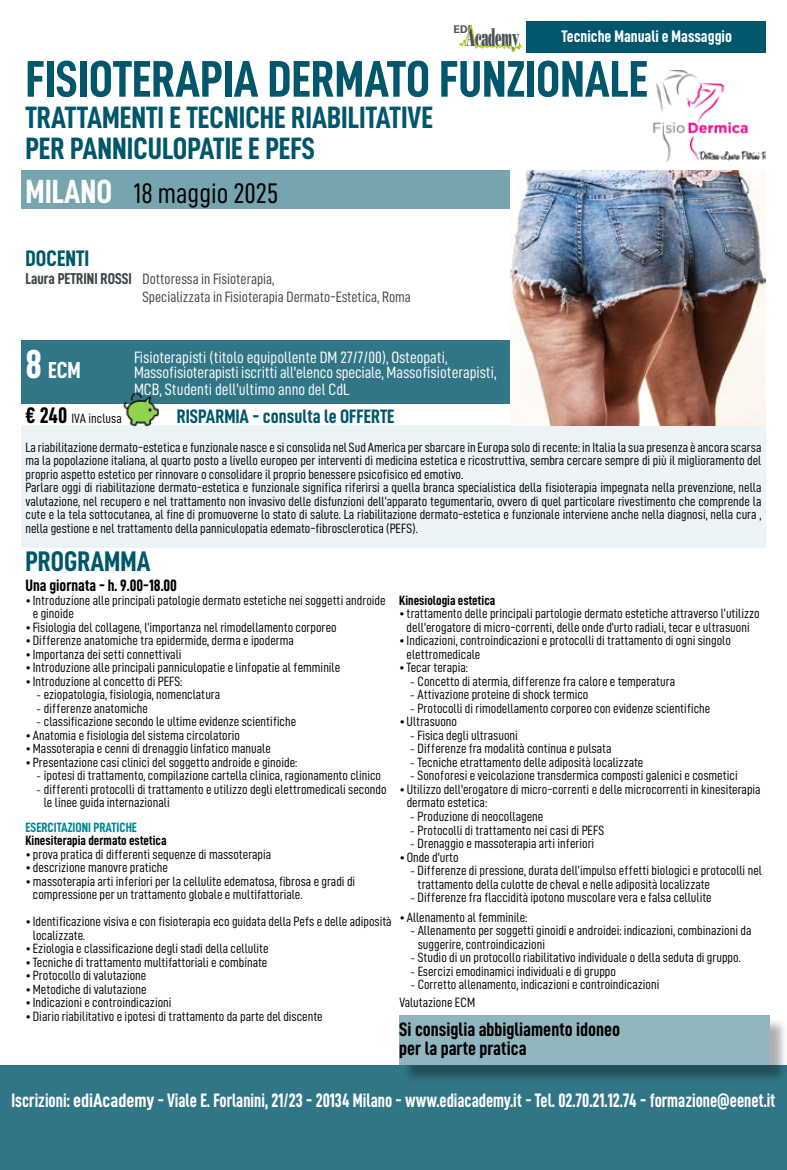
<style>
.page{position:relative;width:787px;height:1170px;background:#fff}
.page>*{position:absolute;margin:0;border:0;box-sizing:border-box;transform-origin:0 0}
.t1{font:51.6px "D DIN Condensed Bold";color:#00566b}
.t2{font:30.9px/30.9px "D DIN Condensed Bold";color:#00566b}
.t3{font:28.35px "D DIN Condensed";color:#000}
.t4{font:28.35px "D DIN Condensed Bold";color:#00566b}
.t5{font:25.35px "Bodoni Std Poster";letter-spacing:-.03em;color:#4a5256;scale:.43 1}
.t6{font:23.25px "D DIN Condensed Bold";color:#fff}
.t7{font:22.5px "D DIN Condensed Bold";color:#00566b}
.t8{font:19.5px "D DIN Condensed Bold";color:#fff;scale:.9 1}
.t9{font:19.5px/19.5px "D DIN Condensed Bold";color:#000}
.t10{font:19.5px "D DIN Condensed Bold";color:#00566b}
.t11{font:16.8px "D DIN Condensed Bold";color:#fff}
.t12{font:16.5px/15px "D DIN Condensed";color:#fff}
.t13{font:16.5px "D DIN Condensed Bold";color:#000}
.t14{font:15px/18px "D DIN Condensed";color:#3d4548}
.t15{font:13.5px/13.5px "D DIN Condensed";color:#000}
.t16{font:13.5px "D DIN Condensed Bold";color:#000}
.t17{font:13.5px "D DIN Condensed Bold";color:#008795}
.t18{font:700 10.65px "Univers LT Std";color:#4a5256}
.s1{font-family:"D DIN Condensed Bold";font-size:33.6px;color:#fff}
.s2{font-family:"D DIN Condensed Bold";font-size:15.75px}
.s3{font-size:40.5px}
.s4{font-family:"D DIN Condensed Bold";font-size:22.5px}
.s5{font-family:"Avenir LT Std";font-weight:300}
</style>
<div class="page">
<div style="left:526px;top:21px;width:239px;height:31px;background:#00566b"></div>
<svg style="left:458px;top:24px;width:64px;height:28px"></svg>
<div style="left:21px;top:340px;width:489px;height:64px;background:#317687"></div>
<div style="left:0;top:1064px;width:787px;height:105px;background:#317687"></div>
<div style="left:21px;top:170px;width:489px;height:38px;background:#76a4af"></div>
<div style="left:21px;top:425px;width:744px;height:123px;background:#ecf3f7"></div>
<img style="left:510px;top:170px;width:255px;height:255px">
<div style="left:402px;top:1017px;width:385px;height:66px;background:#000;opacity:.75"></div>
<div style="left:399px;top:1014px;width:370px;height:50px;background:#92b6bf"></div>
<img style="left:653px;top:70px;width:112px;height:92px">
<img style="left:123px;top:392px;width:37px;height:35px">
<p class="t18" style="left:453px;top:23px;width:19px">EDI</p>
<h3 class="t5" style="left:466px;top:21px;width:126px">Academy</h3>
<p class="t11" style="left:561px;top:27px;width:172px">Tecniche Manuali e Massaggio</p>
<h1 class="t1" style="left:26px;top:51px;width:624px">FISIOTERAPIA DERMATO FUNZIONALE</h1>
<h2 class="t2" style="left:26px;top:101px;width:409px">TRATTAMENTI E TECNICHE RIABILITATIVE<br>PER PANNICULOPATIE E PEFS</h2>
<h3 class="t3" style="left:26px;top:178px;width:254px"><span class="s1">MILANO</span> 18 maggio 2025</h3>
<h3 class="t7" style="left:26px;top:245px;width:65px">DOCENTI</h3>
<p class="t14" style="left:143px;top:269px;width:270px;text-indent:-117px"><span class="s2">Laura PETRINI ROSSI</span> Dottoressa in Fisioterapia,<br>Specializzata in Fisioterapia Dermato-Estetica, Roma</p>
<h3 class="t6" style="left:26px;top:357px;width:57px"><span class="s3">8</span> ECM</h3>
<p class="t12" style="left:134px;top:350px;width:364px">Fisioterapisti (titolo equipollente DM 27/7/00), Osteopati,<br>Massofisioterapisti iscritti all'elenco speciale, Massofisioterapisti,</p>
<p class="t12" style="left:134px;top:381px;width:217px">MCB, Studenti dell’ultimo anno del CdL</p>
<p class="t15" style="left:26px;top:411px;width:98px"><span class="s4">€ 240</span> IVA inclusa</p>
<h3 class="t10" style="left:177px;top:405px;width:219px">RISPARMIA - consulta le OFFERTE</h3>
<p class="t15" style="left:26px;top:440px;width:737px">La riabilitazione dermato-estetica e funzionale nasce e si consolida nel Sud America per sbarcare in Europa solo di recente: in Italia la sua presenza è ancora scarsa ma la popolazione italiana, al quarto posto a livello europeo per interventi di medicina estetica e ricostruttiva, sembra cercare sempre di più il miglioramento del proprio aspetto estetico per rinnovare o consolidare il proprio benessere psicofisico ed emotivo.<br>Parlare oggi di riabilitazione dermato-estetica e funzionale significa riferirsi a quella branca specialistica della fisioterapia impegnata nella prevenzione, nella valutazione, nel recupero e nel trattamento non invasivo delle disfunzioni dell’apparato tegumentario, ovvero di quel particolare rivestimento che comprende la cute e la tela sottocutanea, al fine di promuoverne lo stato di salute. La riabilitazione dermato-estetica e funzionale interviene anche nella diagnosi, nella cura , nella gestione e nel trattamento della panniculopatia edemato-fibrosclerotica (PEFS).</p>
<h3 class="t4" style="left:26px;top:546px;width:126px">PROGRAMMA</h3>
<p class="t13" style="left:26px;top:576px;width:153px">Una giornata - h. 9.00-18.00</p>
<p class="t15" style="left:33px;top:593px;width:354px;text-indent:-7px">• Introduzione alle principali patologie dermato estetiche nei soggetti androide e ginoide</p>
<p class="t15" style="left:26px;top:620px;width:313px">• Fisiologia del collagene, l’importanza nel rimodellamento corporeo</p>
<p class="t15" style="left:26px;top:633px;width:270px">• Differenze anatomiche tra epidermide, derma e ipoderma</p>
<p class="t15" style="left:26px;top:647px;width:157px">• Importanza dei setti connettivali</p>
<p class="t15" style="left:26px;top:660px;width:316px">• Introduzione alle principali panniculopatie e linfopatie al femminile</p>
<p class="t15" style="left:26px;top:674px;width:158px">• Introduzione al concetto di PEFS:</p>
<p class="t15" style="left:36px;top:687px;width:185px"><span class="s5">-</span> eziopatologia, fisiologia, nomenclatura</p>
<p class="t15" style="left:36px;top:701px;width:113px"><span class="s5">-</span> differenze anatomiche</p>
<p class="t15" style="left:36px;top:714px;width:261px"><span class="s5">-</span> classificazione secondo le ultime evidenze scientifiche</p>
<p class="t15" style="left:26px;top:728px;width:216px">• Anatomia e fisiologia del sistema circolatorio</p>
<p class="t15" style="left:26px;top:741px;width:247px">•Massoterapia e cenni di drenaggio linfatico manuale</p>
<p class="t15" style="left:26px;top:755px;width:273px">• Presentazione casi clinici del soggetto androide e ginoide:</p>
<p class="t15" style="left:37px;top:768px;width:346px"><span class="s5">-</span> ipotesi di trattamento, compilazione cartella clinica, ragionamento clinico</p>
<p class="t15" style="left:44px;top:782px;width:344px;text-indent:-7px"><span class="s5">-</span> differenti protocolli di trattamento e utilizzo degli elettromedicali secondo le linee guida internazionali</p>
<p class="t17" style="left:26px;top:819px;width:113px">ESERCITAZIONI PRATICHE</p>
<p class="t16" style="left:26px;top:832px;width:142px">Kinesiterapia dermato estetica</p>
<p class="t15" style="left:26px;top:846px;width:247px">• prova pratica di differenti sequenze di massoterapia</p>
<p class="t15" style="left:26px;top:860px;width:144px">• descrizione manovre pratiche</p>
<p class="t15" style="left:33px;top:873px;width:324px;text-indent:-7px">•massoterapia arti inferiori per la cellulite edematosa, fibrosa e gradi di compressione per un trattamento globale e multifattoriale.</p>
<p class="t15" style="left:33px;top:914px;width:360px;text-indent:-7px">• Identificazione visiva e con fisioterapia eco guidata della Pefs e delle adiposità localizzate.</p>
<p class="t15" style="left:26px;top:941px;width:245px">• Eziologia e classificazione degli stadi della cellulite</p>
<p class="t15" style="left:26px;top:954px;width:243px">• Tecniche di trattamento multifattoriali e combinate</p>
<p class="t15" style="left:26px;top:968px;width:122px">• Protocollo di valutazione</p>
<p class="t15" style="left:26px;top:981px;width:122px">•Metodiche di valutazione</p>
<p class="t15" style="left:26px;top:995px;width:147px">• Indicazioni e controindicazioni</p>
<p class="t15" style="left:26px;top:1008px;width:299px">• Diario riabilitativo e ipotesi di trattamento da parte del discente</p>
<p class="t16" style="left:399px;top:592px;width:97px">Kinesiologia estetica</p>
<p class="t15" style="left:399px;top:606px;width:362px;text-align:center">• trattamento delle principali partologie dermato estetiche attraverso l’utilizzo dell'erogatore di micro-correnti, delle onde d’urto radiali, tecar e ultrasuoni</p>
<p class="t15" style="left:406px;top:633px;width:326px;text-indent:-7px">• Indicazioni, controindicazioni e protocolli di trattamento di ogni singolo elettromedicale</p>
<p class="t15" style="left:399px;top:660px;width:70px">• Tecar terapia:</p>
<p class="t15" style="left:410px;top:674px;width:266px"><span class="s5">-</span> Concetto di atermia, differenze fra calore e temperatura</p>
<p class="t15" style="left:410px;top:687px;width:180px"><span class="s5">-</span> Attivazione proteine di shock termico</p>
<p class="t15" style="left:410px;top:701px;width:301px"><span class="s5">-</span> Protocolli di rimodellamento corporeo con evidenze scientifiche</p>
<p class="t15" style="left:399px;top:714px;width:59px">• Ultrasuono</p>
<p class="t15" style="left:410px;top:728px;width:109px"><span class="s5">-</span> Fisica degli ultrasuoni</p>
<p class="t15" style="left:410px;top:741px;width:203px"><span class="s5">-</span> Differenze fra modalità continua e pulsata</p>
<p class="t15" style="left:410px;top:755px;width:235px"><span class="s5">-</span> Tecniche etrattamento delle adiposità localizzate</p>
<p class="t15" style="left:410px;top:768px;width:329px"><span class="s5">-</span> Sonoforesi e veicolazione transdermica composti galenici e cosmetici</p>
<p class="t15" style="left:406px;top:782px;width:355px;text-indent:-7px">•Utilizzo dell'erogatore di micro-correnti e delle microcorrenti in kinesiterapia dermato estetica:</p>
<p class="t15" style="left:410px;top:809px;width:134px"><span class="s5">-</span> Produzione di neocollagene</p>
<p class="t15" style="left:410px;top:822px;width:195px"><span class="s5">-</span> Protocolli di trattamento nei casi di PEFS</p>
<p class="t15" style="left:410px;top:836px;width:185px"><span class="s5">-</span> Drenaggio e massoterapia arti inferiori</p>
<p class="t15" style="left:399px;top:849px;width:61px">• Onde d'urto</p>
<p class="t15" style="left:417px;top:863px;width:346px;text-indent:-7px"><span class="s5">-</span> Differenze di pressione, durata dell’impulso effetti biologici e protocolli nel trattamento della culotte de cheval e nelle adiposità localizzate</p>
<p class="t15" style="left:410px;top:890px;width:303px"><span class="s5">-</span> Differenze fra flaccidità ipotono muscolare vera e falsa cellulite</p>
<p class="t15" style="left:399px;top:909px;width:129px">• Allenamento al femminile:</p>
<p class="t15" style="left:417px;top:923px;width:335px;text-indent:-7px"><span class="s5">-</span> Allenamento per soggetti ginoidi e androidei: indicazioni, combinazioni da suggerire, controindicazioni</p>
<p class="t15" style="left:410px;top:950px;width:332px"><span class="s5">-</span> Studio di un protocollo riabilitativo individuale o della seduta di gruppo.</p>
<p class="t15" style="left:410px;top:963px;width:207px"><span class="s5">-</span> Esercizi emodinamici individuali e di gruppo</p>
<p class="t15" style="left:399px;top:975px;width:261px;line-height:17.7px;text-indent:11px"><span class="s5">-</span> Corretto allenamento, indicazioni e controindicazioni<br>Valutazione ECM</p>
<h3 class="t9" style="left:399px;top:1019px;width:222px">Si consiglia abbigliamento idoneo per la parte pratica</h3>
<h3 class="t8" style="left:12px;top:1089px;width:850px">Iscrizioni: ediAcademy - Viale E. Forlanini, 21/23 - 20134 Milano - www.ediacademy.it - Tel. 02.70.21.12.74 - formazione@eenet.it</h3>
</div>
